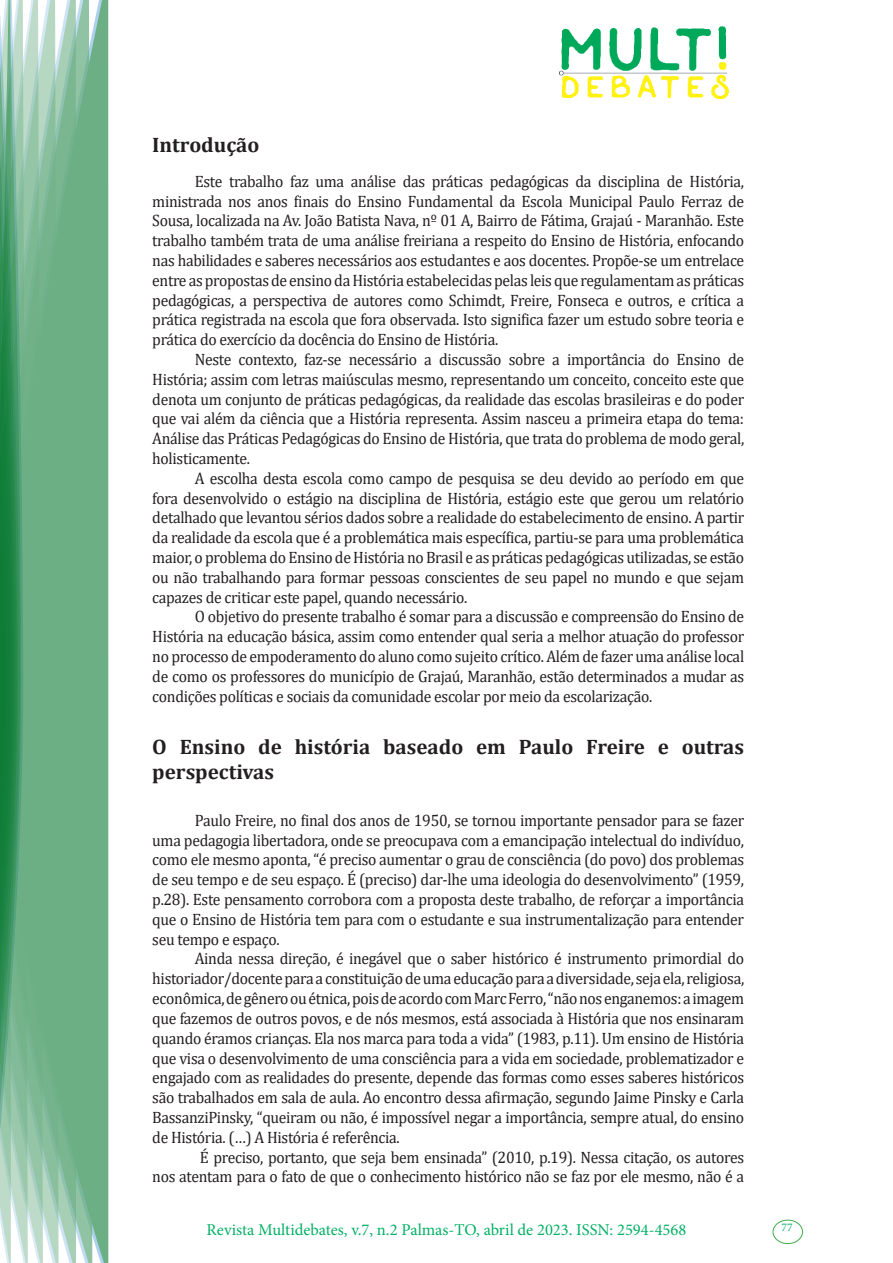
<style>
.page{position:relative;width:893px;height:1263px;background:#fff}
.page>*{position:absolute;margin:0;border:0;box-sizing:border-box;transform-origin:0 0}
.Titulo_2{font:700 21px/25.2px "Cambria";color:#231f20}
.texto{font:16.5px/19.8px "Cambria";letter-spacing:-.02em;color:#231f20;text-align:justify;scale:.95 1}
.t1{font:16.5px "Minion Pro";color:#00b064}
.t2{font:11.7px "Minion Pro";color:#00b064}
</style>
<div class="page">
<img style="left:559px;top:26px;width:169px;height:72px">
<div style="left:95px;top:0;width:14px;height:1263px;background:#6caf84"></div>
<svg style="left:79px;top:0;width:16px;height:1263px;background:#71b289"></svg>
<svg style="left:62px;top:0;width:17px;height:1263px;background:#75b48c"></svg>
<svg style="left:45px;top:0;width:17px;height:1263px;background:#7cb792"></svg>
<svg style="left:30px;top:0;width:15px;height:1263px;background:#80ba96"></svg>
<svg style="left:0;top:0;width:30px;height:1263px;background:#61a97f"></svg>
<div style="left:772px;top:1219px;width:31px;height:25px;border:1px solid #40ae49;border-radius:50%"></div>
<p class="Titulo_2" style="left:152px;top:132px;width:109px">Introdução</p>
<p class="texto" style="left:152px;top:171px;width:625px;text-indent:43px">Este trabalho faz uma análise das práticas pedagógicas da disciplina de História, ministrada nos anos finais do Ensino Fundamental da Escola Municipal Paulo Ferraz de Sousa, localizada na Av. João Batista Nava, nº 01 A, Bairro de Fátima, Grajaú - Maranhão. Este trabalho também trata de uma análise freiriana a respeito do Ensino de História, enfocando nas habilidades e saberes necessários aos estudantes e aos docentes. Propõe-se um entrelace entre as propostas de ensino da História estabelecidas pelas leis que regulamentam as práticas pedagógicas, a perspectiva de autores como Schimdt, Freire, Fonseca e outros, e crítica a prática registrada na escola que fora observada. Isto significa fazer um estudo sobre teoria e prática do exercício da docência do Ensino de História.</p>
<p class="texto" style="left:152px;top:349px;width:625px;text-indent:43px">Neste contexto, faz-se necessário a discussão sobre a importância do Ensino de História; assim com letras maiúsculas mesmo, representando um conceito, conceito este que denota um conjunto de práticas pedagógicas, da realidade das escolas brasileiras e do poder que vai além da ciência que a História representa. Assim nasceu a primeira etapa do tema:<br>Análise das Práticas Pedagógicas do Ensino de História, que trata do problema de modo geral, holisticamente.</p>
<p class="texto" style="left:152px;top:468px;width:625px;text-indent:43px">A escolha desta escola como campo de pesquisa se deu devido ao período em que fora desenvolvido o estágio na disciplina de História, estágio este que gerou um relatório detalhado que levantou sérios dados sobre a realidade do estabelecimento de ensino. A partir da realidade da escola que é a problemática mais específica, partiu-se para uma problemática maior, o problema do Ensino de História no Brasil e as práticas pedagógicas utilizadas, se estão ou não trabalhando para formar pessoas conscientes de seu papel no mundo e que sejam capazes de criticar este papel, quando necessário.</p>
<p class="texto" style="left:152px;top:607px;width:625px;text-indent:43px">O objetivo do presente trabalho é somar para a discussão e compreensão do Ensino de História na educação básica, assim como entender qual seria a melhor atuação do professor no processo de empoderamento do aluno como sujeito crítico. Além de fazer uma análise local de como os professores do município de Grajaú, Maranhão, estão determinados a mudar as condições políticas e sociais da comunidade escolar por meio da escolarização.</p>
<p class="Titulo_2" style="left:152px;top:733px;width:593px">O Ensino de história baseado em Paulo Freire e outras perspectivas</p>
<p class="texto" style="left:152px;top:810px;width:625px;text-indent:43px">Paulo Freire, no final dos anos de 1950, se tornou importante pensador para se fazer uma pedagogia libertadora, onde se preocupava com a emancipação intelectual do indivíduo, como ele mesmo aponta, “é preciso aumentar o grau de consciência (do povo) dos problemas de seu tempo e de seu espaço. É (preciso) dar-lhe uma ideologia do desenvolvimento” (1959, p.28). Este pensamento corrobora com a proposta deste trabalho, de reforçar a importância que o Ensino de História tem para com o estudante e sua instrumentalização para entender seu tempo e espaço.</p>
<p class="texto" style="left:152px;top:949px;width:625px;text-indent:43px">Ainda nessa direção, é inegável que o saber histórico é instrumento primordial do historiador/docente para a constituição de uma educação para a diversidade, seja ela, religiosa, econômica, de gênero ou étnica, pois de acordo com Marc Ferro, “não nos enganemos: a imagem que fazemos de outros povos, e de nós mesmos, está associada à História que nos ensinaram quando éramos crianças. Ela nos marca para toda a vida” (1983, p.11). Um ensino de História que visa o desenvolvimento de uma consciência para a vida em sociedade, problematizador e engajado com as realidades do presente, depende das formas como esses saberes históricos são trabalhados em sala de aula. Ao encontro dessa afirmação, segundo Jaime Pinsky e Carla BassanziPinsky, “queiram ou não, é impossível negar a importância, sempre atual, do ensino de História. (…) A História é referência.</p>
<p class="texto" style="left:152px;top:1147px;width:625px;text-align:right">É preciso, portanto, que seja bem ensinada” (2010, p.19). Nessa citação, os autores<br>nos atentam para o fato de que o conhecimento histórico não se faz por ele mesmo, não é a</p>
<p class="t1" style="left:207px;top:1218px;width:481px">Revista Multidebates, v.7, n.2 Palmas-TO, abril de 2023. ISSN: 2594-4568</p>
<p class="t2" style="left:781px;top:1219px;width:13px">77</p>
</div>
